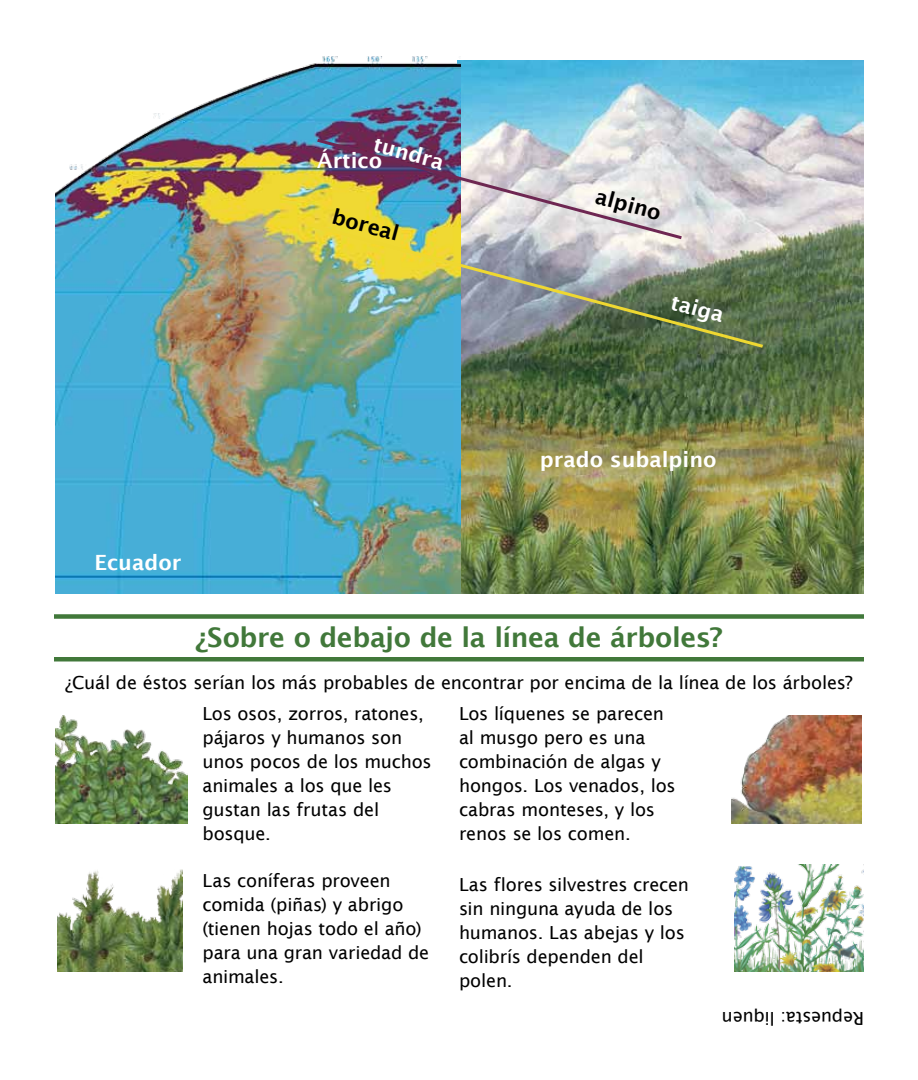
<style>
.page{position:relative;width:918px;height:1080px;background:#fff}
.page>*{position:absolute;margin:0;border:0;box-sizing:border-box;transform-origin:0 0}
.t1{font:600 27px "Lucida Sans";letter-spacing:-.015em;color:#41783a}
.t2{font:600 21px "Lucida Sans";color:#fff}
.t3{font:600 21px "Lucida Sans";color:#000}
.t4{font:18px/24px "Lucida Sans";letter-spacing:-.01em;color:#000}
</style>
<div class="page">
<img style="left:460px;top:60px;width:404px;height:534px">
<img style="left:55px;top:56px;width:405px;height:538px">
<img style="left:56px;top:716px;width:131px;height:108px">
<img style="left:57px;top:869px;width:126px;height:103px">
<img style="left:734px;top:864px;width:130px;height:108px">
<img style="left:732px;top:716px;width:129px;height:108px">
<div style="left:54px;top:657px;width:810px;height:5px;background:#41783a"></div>
<div style="left:54px;top:614px;width:810px;height:5px;background:#41783a"></div>
<img style="left:307px;top:221px;width:459px;height:129px">
<img style="left:314px;top:137px;width:371px;height:104px">
<p class="t2" style="left:377px;top:132px;width:73px;rotate:15deg">tundra</p>
<p class="t2" style="left:317px;top:148px;width:66px">Ártico</p>
<p class="t2" style="left:276px;top:150px;width:64px">Arctic</p>
<p class="t3" style="left:336px;top:204px;width:70px;rotate:15deg">boreal</p>
<p class="t2" style="left:95px;top:550px;width:88px">Ecuador</p>
<p class="t2" style="left:107px;top:550px;width:73px">quator</p>
<p class="t3" style="left:599px;top:184px;width:69px;rotate:15deg">alpino</p>
<p class="t2" style="left:675px;top:290px;width:55px;rotate:15deg">taiga</p>
<p class="t2" style="left:540px;top:448px;width:204px">subalpine meadow</p>
<p class="t2" style="left:540px;top:448px;width:178px">prado subalpino</p>
<h1 class="t1" style="left:195px;top:622px;width:529px">¿Sobre o debajo de la línea de árboles?</h1>
<p class="t4" style="left:65px;top:670px;width:789px">¿Cuál de éstos serían los más probables de encontrar por encima de la línea de los árboles?</p>
<p class="t4" style="left:202px;top:702px;width:231px">Los osos, zorros, ratones, pájaros y humanos son unos pocos de los muchos animales a los que les gustan las frutas del bosque.</p>
<p class="t4" style="left:202px;top:869px;width:228px">Las coníferas proveen comida (piñas) y abrigo (tienen hojas todo el año) para una gran variedad de animales.</p>
<p class="t4" style="left:459px;top:701px;width:218px">Los líquenes se parecen al musgo pero es una combinación de algas y hongos. Los venados, los cabras monteses, y los renos se los comen.</p>
<p class="t4" style="left:459px;top:873px;width:232px">Las flores silvestres crecen sin ninguna ayuda de los humanos. Las abejas y los colibrís dependen del polen.</p>
<p class="t4" style="left:864px;top:1031px;width:144px;rotate:-180deg">Repuesta: liquen</p>
</div>
